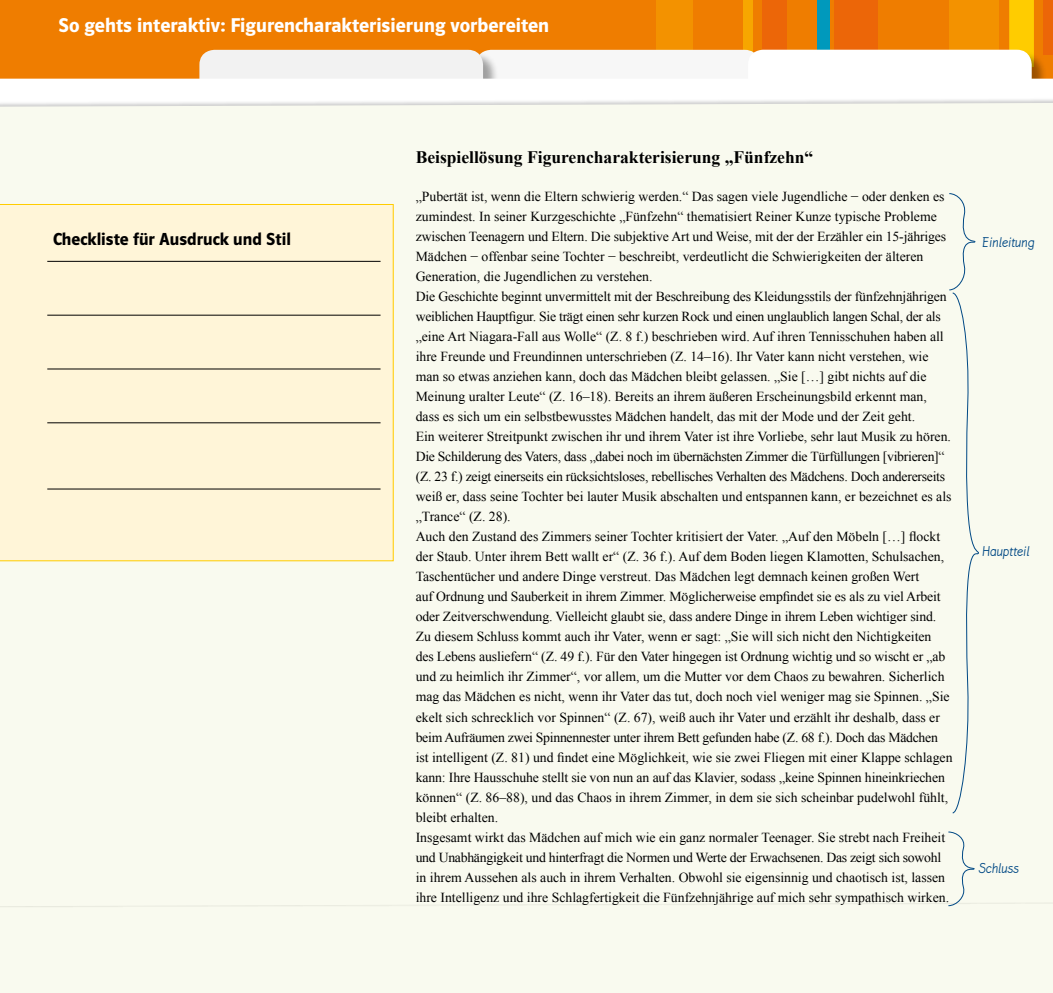
<style>
.page{position:relative;width:1053px;height:993px;background:#fff}
.page>*{position:absolute;margin:0;border:0;box-sizing:border-box;transform-origin:0 0}
.t1{font:20px "Polo ST11 K Hfett";color:#fff}
.t2{font:700 17.5px "Times New Roman";color:#000}
.t3{font:17.5px "Polo ST11 K Hfett";color:#000}
.t4{font:15px "Lemme Script";color:#004884}
.t5{font:13.75px/20px "Times New Roman";color:#000}
</style>
<div class="page">
<div style="left:0;top:907px;width:1052px;height:85px;background:#f9faef"></div>
<svg style="left:0;top:0;width:1052px;height:105px;background:#ef9026"></svg>
<svg style="left:555px;top:0;width:479px;height:50px;background:#ef8702"></svg>
<div style="left:743px;top:0;width:9px;height:67px;background:#f7a600"></div>
<div style="left:761px;top:0;width:25px;height:67px;background:#ec6608"></div>
<div style="left:1043px;top:0;width:9px;height:55px;background:#ec6608"></div>
<div style="left:817px;top:0;width:12px;height:54px;background:#0099bc"></div>
<div style="left:834px;top:0;width:43px;height:65px;background:#ec6608"></div>
<svg style="left:0;top:50px;width:1052px;height:48px"></svg>
<div style="left:0;top:103px;width:1052px;height:802px;background:#f9faef"></div>
<svg style="left:947px;top:831px;width:28px;height:75px"></svg>
<div style="left:948px;top:193px;width:31px;height:620px;background:#f9faef"></div>
<div style="left:0;top:204px;width:393px;height:357px;background:#fff5d8"></div>
<hr style="left:47px;top:261px;width:333px;height:1px;background:#000">
<hr style="left:47px;top:488px;width:333px;height:1px;background:#000">
<hr style="left:47px;top:315px;width:333px;height:1px;background:#000">
<hr style="left:47px;top:368px;width:333px;height:1px;background:#000">
<hr style="left:47px;top:422px;width:333px;height:1px;background:#000">
<h1 class="t1" style="left:58px;top:14px;width:492px">So gehts interaktiv: Figurencharakterisierung vorbereiten</h1>
<p class="t3" style="left:53px;top:229px;width:239px">Checkliste für Ausdruck und Stil</p>
<p class="t2" style="left:415px;top:145px;width:399px">Beispiellösung Figurencharakterisierung „Fünfzehn“</p>
<p class="t5" style="left:415px;top:186px;width:538px">„Pubertät ist, wenn die Eltern schwierig werden.“ Das sagen viele Jugendliche − oder denken es zumindest. In seiner Kurzgeschichte „Fünfzehn“ thematisiert Reiner Kunze typische Probleme zwischen Teenagern und Eltern. Die subjektive Art und Weise, mit der der Erzähler ein 15-jähriges Mädchen − offenbar seine Tochter − beschreibt, verdeutlicht die Schwierigkeiten der älteren Generation, die Jugendlichen zu verstehen.<br>Die Geschichte beginnt unvermittelt mit der Beschreibung des Kleidungsstils der fünfzehnjährigen weiblichen Hauptfigur. Sie trägt einen sehr kurzen Rock und einen unglaublich langen Schal, der als „eine Art Niagara-Fall aus Wolle“ (Z. 8 f.) beschrieben wird. Auf ihren Tennisschuhen haben all ihre Freunde und Freundinnen unterschrieben (Z. 14–16). Ihr Vater kann nicht verstehen, wie man so etwas anziehen kann, doch das Mädchen bleibt gelassen. „Sie […] gibt nichts auf die Meinung uralter Leute“ (Z. 16–18). Bereits an ihrem äußeren Erscheinungsbild erkennt man, dass es sich um ein selbstbewusstes Mädchen handelt, das mit der Mode und der Zeit geht.<br>Ein weiterer Streitpunkt zwischen ihr und ihrem Vater ist ihre Vorliebe, sehr laut Musik zu hören.<br>Die Schilderung des Vaters, dass „dabei noch im übernächsten Zimmer die Türfüllungen [vibrieren]“ (Z. 23 f.) zeigt einerseits ein rücksichtsloses, rebellisches Verhalten des Mädchens. Doch andererseits weiß er, dass seine Tochter bei lauter Musik abschalten und entspannen kann, er bezeichnet es als „Trance“ (Z. 28).<br>Auch den Zustand des Zimmers seiner Tochter kritisiert der Vater. „Auf den Möbeln […] flockt der Staub. Unter ihrem Bett wallt er“ (Z. 36 f.). Auf dem Boden liegen Klamotten, Schulsachen, Taschentücher und andere Dinge verstreut. Das Mädchen legt demnach keinen großen Wert<br>auf Ordnung und Sauberkeit in ihrem Zimmer. Möglicherweise empfindet sie es als zu viel Arbeit oder Zeitverschwendung. Vielleicht glaubt sie, dass andere Dinge in ihrem Leben wichtiger sind.<br>Zu diesem Schluss kommt auch ihr Vater, wenn er sagt: „Sie will sich nicht den Nichtigkeiten des Lebens ausliefern“ (Z. 49 f.). Für den Vater hingegen ist Ordnung wichtig und so wischt er „ab und zu heimlich ihr Zimmer“, vor allem, um die Mutter vor dem Chaos zu bewahren. Sicherlich mag das Mädchen es nicht, wenn ihr Vater das tut, doch noch viel weniger mag sie Spinnen. „Sie ekelt sich schrecklich vor Spinnen“ (Z. 67), weiß auch ihr Vater und erzählt ihr deshalb, dass er beim Aufräumen zwei Spinnennester unter ihrem Bett gefunden habe (Z. 68 f.). Doch das Mädchen ist intelligent (Z. 81) und findet eine Möglichkeit, wie sie zwei Fliegen mit einer Klappe schlagen kann: Ihre Hausschuhe stellt sie von nun an auf das Klavier, sodass „keine Spinnen hineinkriechen können“ (Z. 86–88), und das Chaos in ihrem Zimmer, in dem sie sich scheinbar pudelwohl fühlt, bleibt erhalten.<br>Insgesamt wirkt das Mädchen auf mich wie ein ganz normaler Teenager. Sie strebt nach Freiheit und Unabhängigkeit und hinterfragt die Normen und Werte der Erwachsenen. Das zeigt sich sowohl in ihrem Aussehen als auch in ihrem Verhalten. Obwohl sie eigensinnig und chaotisch ist, lassen ihre Intelligenz und ihre Schlagfertigkeit die Fünfzehnjährige auf mich sehr sympathisch wirken.</p>
<p class="t4" style="left:982px;top:235px;width:54px">Einleitung</p>
<p class="t4" style="left:982px;top:544px;width:49px">Hauptteil</p>
<p class="t4" style="left:978px;top:860px;width:42px">Schluss</p>
</div>
